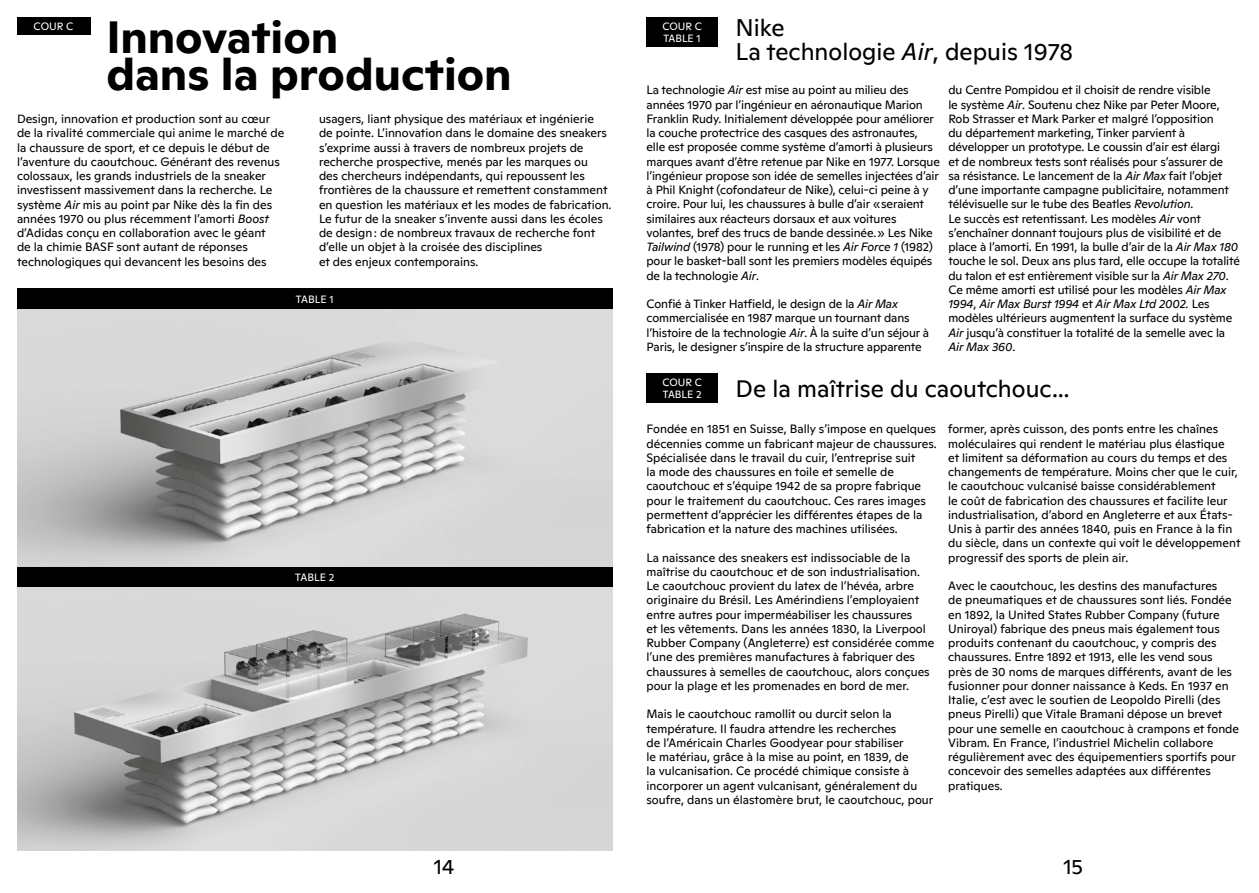
<style>
.page{position:relative;width:1259px;height:893px;background:#fff}
.page>*{position:absolute;margin:0;border:0;box-sizing:border-box;transform-origin:0 0}
.TITRE_LIVRET{font:700 45px/37.5px "Ginto";color:#000}
.TEXTE_LIVRET{font:24px "Ginto";color:#000}
.t1{font:21px "Ginto";color:#000}
.FOCUS_TEXTE{font:12px/14.2px "Ginto";letter-spacing:-.005em;color:#000}
.texte_cellule{font:12px/14.2px "Ginto";color:#000}
.t2{font:10.65px "Ginto";color:#fff}
.t3{font:10.5px/12px "Ginto";color:#fff}
.s1{font-style:italic}
</style>
<div class="page">
<div style="left:17px;top:17px;width:73px;height:18px;background:#000"></div>
<div style="left:17px;top:289px;width:595px;height:21px;background:#000"></div>
<div style="left:17px;top:566px;width:595px;height:21px;background:#000"></div>
<img style="left:17px;top:310px;width:595px;height:256px">
<img style="left:17px;top:587px;width:595px;height:263px">
<div style="left:646px;top:373px;width:72px;height:30px;background:#000"></div>
<div style="left:646px;top:17px;width:71px;height:30px;background:#000"></div>
<p class="TITRE_LIVRET" style="left:106px;top:14px;width:407px">Innovation<br>dans la production</p>
<p class="texte_cellule" style="left:17px;top:111px;width:269px">Design, innovation et production sont au cœur de la rivalité commerciale qui anime le marché de la chaussure de sport, et ce depuis le début de l’aventure du caoutchouc. Générant des revenus colossaux, les grands industriels de la sneaker investissent massivement dans la recherche. Le système <span class="s1">Air</span> mis au point par Nike dès la fin des années 1970 ou plus récemment l’amorti <span class="s1">Boost </span>d’Adidas conçu en collaboration avec le géant<br>de la chimie BASF sont autant de réponses technologiques qui devancent les besoins des</p>
<p class="texte_cellule" style="left:319px;top:111px;width:294px">usagers, liant physique des matériaux et ingénierie<br>de pointe. L’innovation dans le domaine des sneakers s’exprime aussi à travers de nombreux projets de recherche prospective, menés par les marques ou<br>des chercheurs indépendants, qui repoussent les frontières de la chaussure et remettent constamment en question les matériaux et les modes de fabrication.<br>Le futur de la sneaker s’invente aussi dans les écoles de design: de nombreux travaux de recherche font d’elle un objet à la croisée des disciplines<br>et des enjeux contemporains.</p>
<p class="t2" style="left:34px;top:19px;width:41px">COUR C</p>
<p class="t2" style="left:296px;top:292px;width:39px">TABLE 1</p>
<p class="t2" style="left:295px;top:569px;width:40px">TABLE 2</p>
<p class="t3" style="left:662px;top:20px;width:41px">COUR C<br>TABLE 1</p>
<p class="TEXTE_LIVRET" style="left:735px;top:10px;width:50px">Nike</p>
<p class="TEXTE_LIVRET" style="left:735px;top:34px;width:339px">La technologie <span class="s1">Air</span>, depuis 1978</p>
<p class="FOCUS_TEXTE" style="left:646px;top:82px;width:295px">La technologie <span class="s1">Air</span> est mise au point au milieu des années 1970 par l’ingénieur en aéronautique Marion Franklin Rudy. Initialement développée pour améliorer la couche protectrice des casques des astronautes,<br>elle est proposée comme système d’amorti à plusieurs marques avant d’être retenue par Nike en 1977. Lorsque l’ingénieur propose son idée de semelles injectées d’air à Phil Knight (cofondateur de Nike), celui-ci peine à y croire. Pour lui, les chaussures à bulle d’air «seraient similaires aux réacteurs dorsaux et aux voitures volantes, bref des trucs de bande dessinée.» Les Nike <span class="s1">Tailwind</span> (1978) pour le running et les <span class="s1">Air Force 1</span> (1982) pour le basket-ball sont les premiers modèles équipés de la technologie <span class="s1">Air</span>.</p>
<p class="FOCUS_TEXTE" style="left:646px;top:296px;width:284px">Confié à Tinker Hatfield, le design de la <span class="s1">Air Max </span>commercialisée en 1987 marque un tournant dans l’histoire de la technologie <span class="s1">Air</span>. À la suite d’un séjour à Paris, le designer s’inspire de la structure apparente</p>
<p class="FOCUS_TEXTE" style="left:948px;top:82px;width:293px">du Centre Pompidou et il choisit de rendre visible<br>le système <span class="s1">Air</span>. Soutenu chez Nike par Peter Moore, Rob Strasser et Mark Parker et malgré l’opposition<br>du département marketing, Tinker parvient à développer un prototype. Le coussin d’air est élargi<br>et de nombreux tests sont réalisés pour s’assurer de<br>sa résistance. Le lancement de la <span class="s1">Air Max</span> fait l’objet d’une importante campagne publicitaire, notamment télévisuelle sur le tube des Beatles <span class="s1">Revolution.<br></span>Le succès est retentissant. Les modèles <span class="s1">Air</span> vont s’enchaîner donnant toujours plus de visibilité et de place à l’amorti. En 1991, la bulle d’air de la <span class="s1">Air Max 180 </span>touche le sol. Deux ans plus tard, elle occupe la totalité du talon et est entièrement visible sur la <span class="s1">Air Max 270</span>.<br>Ce même amorti est utilisé pour les modèles <span class="s1">Air Max 1994</span>, <span class="s1">Air Max Burst 1994</span> et <span class="s1">Air Max Ltd 2002.</span> Les modèles ultérieurs augmentent la surface du système <span class="s1">Air</span> jusqu’à constituer la totalité de la semelle avec la <span class="s1">Air Max 360</span>.</p>
<p class="t3" style="left:662px;top:375px;width:41px">COUR C<br>TABLE 2</p>
<p class="TEXTE_LIVRET" style="left:735px;top:371px;width:336px">De la maîtrise du caoutchouc…</p>
<p class="FOCUS_TEXTE" style="left:646px;top:421px;width:292px">Fondée en 1851 en Suisse, Bally s’impose en quelques décennies comme un fabricant majeur de chaussures.<br>Spécialisée dans le travail du cuir, l’entreprise suit<br>la mode des chaussures en toile et semelle de caoutchouc et s’équipe 1942 de sa propre fabrique pour le traitement du caoutchouc. Ces rares images permettent d’apprécier les différentes étapes de la fabrication et la nature des machines utilisées.</p>
<p class="FOCUS_TEXTE" style="left:646px;top:549px;width:289px">La naissance des sneakers est indissociable de la maîtrise du caoutchouc et de son industrialisation.<br>Le caoutchouc provient du latex de l’hévéa, arbre originaire du Brésil. Les Amérindiens l’employaient entre autres pour imperméabiliser les chaussures<br>et les vêtements. Dans les années 1830, la Liverpool Rubber Company (Angleterre) est considérée comme l’une des premières manufactures à fabriquer des chaussures à semelles de caoutchouc, alors conçues pour la plage et les promenades en bord de mer.</p>
<p class="FOCUS_TEXTE" style="left:646px;top:706px;width:288px">Mais le caoutchouc ramollit ou durcit selon la température. Il faudra attendre les recherches<br>de l’Américain Charles Goodyear pour stabiliser<br>le matériau, grâce à la mise au point, en 1839, de<br>la vulcanisation. Ce procédé chimique consiste à incorporer un agent vulcanisant, généralement du soufre, dans un élastomère brut, le caoutchouc, pour</p>
<p class="FOCUS_TEXTE" style="left:948px;top:421px;width:294px">former, après cuisson, des ponts entre les chaînes moléculaires qui rendent le matériau plus élastique<br>et limitent sa déformation au cours du temps et des changements de température. Moins cher que le cuir, le caoutchouc vulcanisé baisse considérablement<br>le coût de fabrication des chaussures et facilite leur industrialisation, d’abord en Angleterre et aux États-Unis à partir des années 1840, puis en France à la fin du siècle, dans un contexte qui voit le développement progressif des sports de plein air.</p>
<p class="FOCUS_TEXTE" style="left:948px;top:578px;width:292px">Avec le caoutchouc, les destins des manufactures<br>de pneumatiques et de chaussures sont liés. Fondée en 1892, la United States Rubber Company (future Uniroyal) fabrique des pneus mais également tous produits contenant du caoutchouc, y compris des chaussures. Entre 1892 et 1913, elle les vend sous près de 30 noms de marques différents, avant de les fusionner pour donner naissance à Keds. En 1937 en Italie, c’est avec le soutien de Leopoldo Pirelli (des pneus Pirelli) que Vitale Bramani dépose un brevet pour une semelle en caoutchouc à crampons et fonde Vibram. En France, l’industriel Michelin collabore régulièrement avec des équipementiers sportifs pour concevoir des semelles adaptées aux différentes pratiques.</p>
<h3 class="t1" style="left:434px;top:851px;width:22px">14</h3>
<h3 class="t1" style="left:1063px;top:851px;width:21px">15</h3>
</div>
